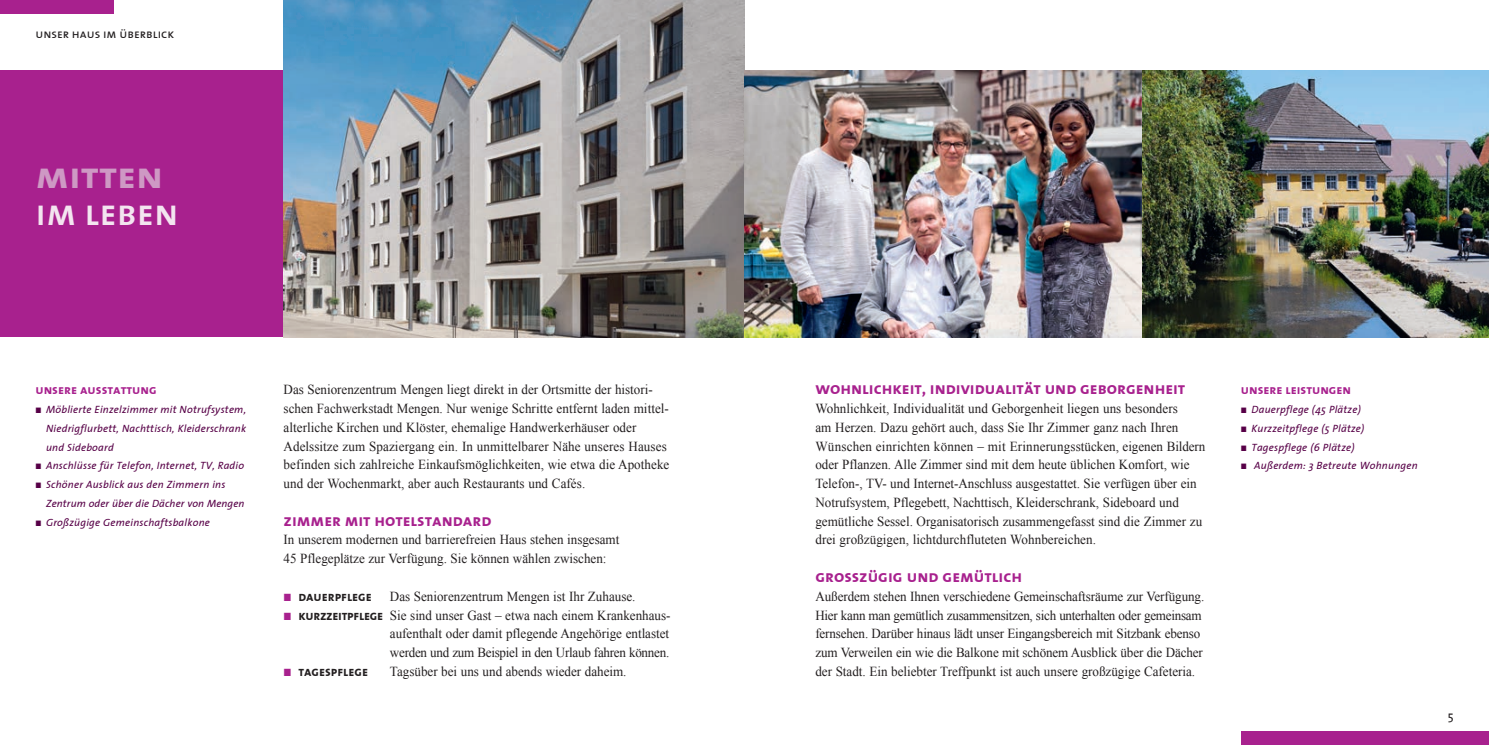
<style>
.page{position:relative;width:1489px;height:745px;background:#fff}
.page>*{position:absolute;margin:0;border:0;box-sizing:border-box;transform-origin:0 0}
.t1{font:37.5px "The Sans Semi Bold Caps";color:#f3e5f0}
.t2{font:37.5px "The Sans Bold Caps";color:#ce99c4;scale:1.1 1}
.t3{font:16.88px "The Sans Bold Caps";color:#a8218e}
.t4{font:13.75px/18.8px "Times New Roman";color:#231f20;scale:.95 1}
.t5{font:13.75px "Times New Roman";letter-spacing:-.02em;color:#231f20;scale:.95 1}
.t6{font:13.75px "The Sans Bold Caps";color:#231f20;scale:.95 1}
.t7{font:13.12px "The Sans Bold Caps";color:#a8218e}
.t8{font:12.5px "The Sans Caps";color:#231f20}
.t9{font:12.5px "The Sans";color:#231f20}
.t10{font:italic 10.62px/18.8px "The Sans";letter-spacing:.02em;color:#570047}
.s1{font-family:"The Sans Bold Caps"}
</style>
<div class="page">
<div style="left:1240px;top:730px;width:248px;height:14px;background:#a8218e"></div>
<div style="left:0;top:0;width:113px;height:14px;background:#a8218e"></div>
<div style="left:0;top:71px;width:283px;height:266px;background:#a8218e"></div>
<img style="left:283px;top:0;width:461px;height:337px">
<img style="left:744px;top:71px;width:744px;height:266px">
<p class="t8" style="left:35px;top:23px;width:140px">unser haus im überblick</p>
<h1 class="t2" style="left:35px;top:143px;width:118px">mitten</h1>
<h1 class="t1" style="left:35px;top:181px;width:145px">im leben</h1>
<p class="t7" style="left:35px;top:378px;width:123px">unsere ausstattung</p>
<p class="t10" style="left:46px;top:399px;width:201px">Möblierte Einzelzimmer mit Notrufsystem, Niedrigflurbett, Nachttisch, Kleiderschrank und Sideboard<br>Anschlüsse für Telefon, Internet, TV, Radio Schöner Ausblick aus den Zimmern ins Zentrum oder über die Dächer von Mengen Großzügige Gemeinschaftsbalkone</p>
<p class="t4" style="left:283px;top:380px;width:407px">Das Seniorenzentrum Mengen liegt direkt in der Ortsmitte der histori‑ schen Fachwerkstadt Mengen. Nur wenige Schritte entfernt laden mittel&shy;alterliche Kirchen und Klöster, ehemalige Handwerkerhäuser oder Adelssitze zum Spaziergang ein. In unmittelbarer Nähe unseres Hauses befinden sich zahlreiche Einkaufsmöglichkeiten, wie etwa die Apotheke und der Wochenmarkt, aber auch Restaurants und Cafés.</p>
<p class="t3" style="left:283px;top:505px;width:209px">zimmer mit hotelstandard</p>
<p class="t4" style="left:283px;top:530px;width:355px">In unserem modernen und barrierefreien Haus stehen insgesamt<br>45 Pflegeplätze zur Verfügung. Sie können wählen zwischen:</p>
<p class="t6" style="left:298px;top:584px;width:79px">dauerpflege</p>
<p class="t4" style="left:390px;top:586px;width:260px">Das Seniorenzentrum Mengen ist Ihr Zuhause.</p>
<p class="t4" style="left:298px;top:605px;width:393px"><span class="s1">kurzzeitpflege</span> Sie sind unser Gast – etwa nach einem Krankenhaus-</p>
<p class="t4" style="left:390px;top:623px;width:295px">aufenthalt oder damit pflegende Angehörige entlastet</p>
<p class="t5" style="left:390px;top:642px;width:295px">werden und zum Beispiel in den Urlaub fahren können.</p>
<p class="t6" style="left:298px;top:659px;width:75px">tagespflege</p>
<p class="t4" style="left:390px;top:661px;width:250px">Tagsüber bei uns und abends wieder daheim.</p>
<p class="t3" style="left:815px;top:374px;width:371px">wohnlichkeit, individualität und geborgenheit</p>
<p class="t4" style="left:815px;top:398px;width:412px">Wohnlichkeit, Individualität und Geborgenheit liegen uns besonders<br>am Herzen. Dazu gehört auch, dass Sie Ihr Zimmer ganz nach Ihren Wünschen einrichten können – mit Erinnerungsstücken, eigenen Bildern oder Pflanzen. Alle Zimmer sind mit dem heute üblichen Komfort, wie Telefon-, TV- und Internet-Anschluss ausgestattet. Sie verfügen über ein Notrufsystem, Pflegebett, Nachttisch, Kleiderschrank, Sideboard und gemütliche Sessel. Organisatorisch zusammengefasst sind die Zimmer zu drei großzügigen, lichtdurchfluteten Wohnbereichen.</p>
<p class="t3" style="left:815px;top:561px;width:208px">grosszügig und gemütlich</p>
<p class="t4" style="left:815px;top:586px;width:411px">Außerdem stehen Ihnen verschiedene Gemeinschaftsräume zur Verfügung.<br>Hier kann man gemütlich zusammensitzen, sich unterhalten oder gemeinsam fernsehen. Darüber hinaus lädt unser Eingangsbereich mit Sitzbank ebenso zum Verweilen ein wie die Balkone mit schönem Ausblick über die Dächer der Stadt. Ein beliebter Treffpunkt ist auch unsere großzügige Cafeteria.</p>
<p class="t7" style="left:1240px;top:378px;width:112px">unsere leistungen</p>
<p class="t10" style="left:1251px;top:399px;width:168px">Dauerpflege (45 Plätze)<br>Kurzzeitpflege (5 Plätze)<br>Tagespflege (6 Plätze)<br>Außerdem: 3 Betreute Wohnungen</p>
<p class="t9" style="left:1447px;top:704px;width:7px">5</p>
</div>
